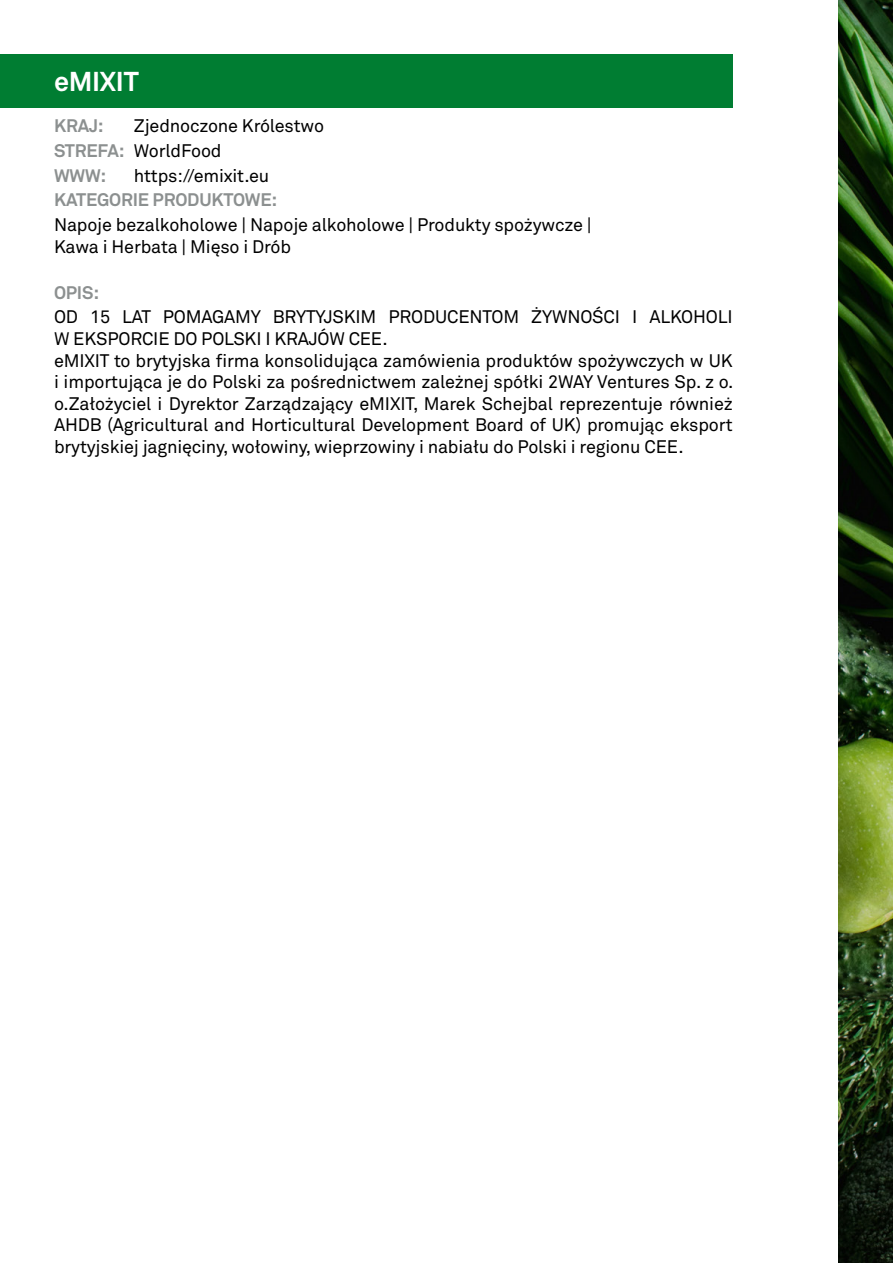
<style>
.page{position:relative;width:893px;height:1263px;background:#fff}
.page>*{position:absolute;margin:0;border:0;box-sizing:border-box;transform-origin:0 0}
.t1{font:700 27px "Akkurat Pro";letter-spacing:-.01em;color:#fff}
.t2{font:18px/21.6px "Akkurat Pro";letter-spacing:-.01em;color:#000}
.t3{font:700 18px "Akkurat Pro";letter-spacing:-.01em;color:#8c9090}
.s1{font-weight:700;color:#8c9090}
</style>
<div class="page">
<img style="left:839px;top:0;width:54px;height:1263px">
<div style="left:0;top:54px;width:733px;height:53px;background:#007d32"></div>
<h1 class="t1" style="left:54px;top:65px;width:86px">eMIXIT</h1>
<p class="t3" style="left:54px;top:115px;width:51px">KRAJ:</p>
<p class="t2" style="left:54px;top:114px;width:272px;line-height:24.8px;text-indent:80px">Zjednoczone Królestwo<br><span class="s1">STREFA:</span> WorldFood</p>
<p class="t3" style="left:54px;top:189px;width:225px">KATEGORIE PRODUKTOWE:</p>
<p class="t2" style="left:54px;top:215px;width:539px">Napoje bezalkoholowe | Napoje alkoholowe | Produkty spożywcze |<br>Kawa i Herbata | Mięso i Drób</p>
<p class="t3" style="left:54px;top:164px;width:54px">WWW:</p>
<p class="t2" style="left:134px;top:165px;width:137px">https://emixit.eu</p>
<p class="t3" style="left:54px;top:281px;width:47px">OPIS:</p>
<p class="t2" style="left:54px;top:307px;width:681px">OD 15 LAT POMAGAMY BRYTYJSKIM PRODUCENTOM ŻYWNOŚCI I ALKOHOLI W EKSPORCIE DO POLSKI I KRAJÓW CEE.<br>eMIXIT to brytyjska firma konsolidująca zamówienia produktów spożywczych w UK i importująca je do Polski za pośrednictwem zależnej spółki 2WAY Ventures Sp. z o. o.Założyciel i Dyrektor Zarządzający eMIXIT, Marek Schejbal reprezentuje również AHDB (Agricultural and Horticultural Development Board of UK) promując eksport brytyjskiej jagnięciny, wołowiny, wieprzowiny i nabiału do Polski i regionu CEE.</p>
</div>
